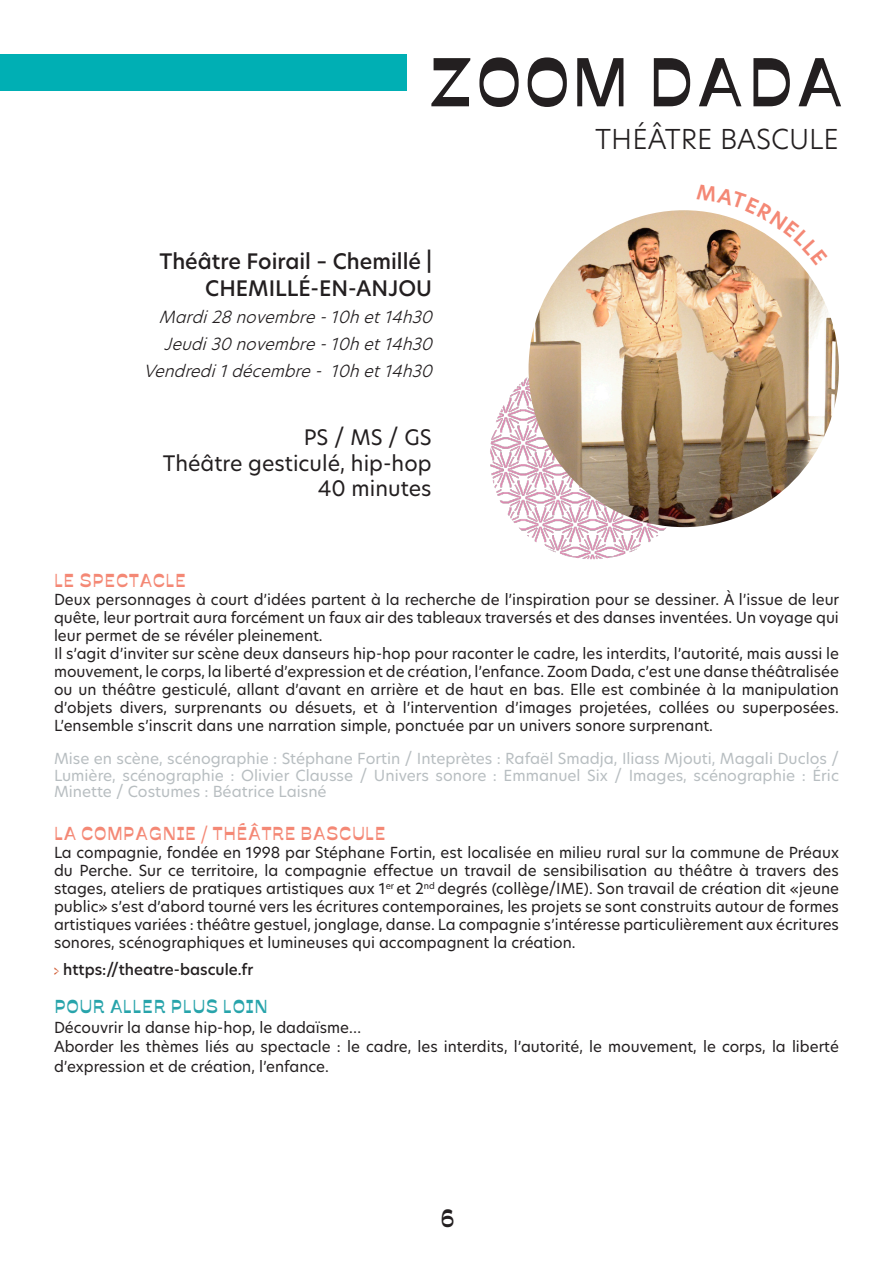
<style>
.page{position:relative;width:893px;height:1263px;background:#fff}
.page>*{position:absolute;margin:0;border:0;box-sizing:border-box;transform-origin:0 0}
.t1{font:66px "Savate";color:#231f20}
.t2{font:300 27px "Hero New";color:#231f20}
.t3{font:24px "Savate";color:#231f20}
.t4{font:21px "Hero New";color:#231f20}
.t5{font:500 21px "Hero New";color:#231f20}
.t6{font:18px "Savate";color:#f48875}
.t7{font:18px "Savate";color:#28a4ab}
.t8{font:italic 300 16.5px "Hero New";color:#231f20}
.t9{font:15px/18px "Hero New";color:#231f20;text-align:justify}
.t10{font:15px/16.5px "Hero New";color:#b8bec1;text-align:justify}
.t11{font:500 15px "New Hero";color:#231f20}
.s1{font-family:"Frastha";color:#d2613a}
</style>
<div class="page">
<img style="left:490px;top:358px;width:199px;height:202px">
<div style="left:0;top:54px;width:406px;height:37px;background:#00afb4"></div>
<img style="left:529px;top:210px;width:310px;height:317px">
<svg style="left:697px;top:210px;width:131px;height:55px"></svg>
<p class="t1" style="left:427px;top:33px;width:419px">ZOOM DADA</p>
<p class="t5" style="left:159px;top:247px;width:274px">Théâtre Foirail – Chemillé |</p>
<p class="t5" style="left:205px;top:274px;width:228px">CHEMILLÉ-EN-ANJOU</p>
<p class="t8" style="left:159px;top:306px;width:280px">Mardi28novembre-10het14h30</p>
<p class="t8" style="left:164px;top:333px;width:275px">Jeudi30 novembre-10het14h30</p>
<p class="t8" style="left:144px;top:360px;width:296px">Vendredi1décembre- 10het14h30</p>
<p class="t4" style="left:304px;top:423px;width:129px">PS / MS / GS</p>
<p class="t4" style="left:163px;top:449px;width:270px">Théâtre gesticulé, hip-hop</p>
<p class="t4" style="left:318px;top:474px;width:115px">40 minutes</p>
<p class="t2" style="left:595px;top:120px;width:245px">THÉÂTRE BASCULE</p>
<p class="t6" style="left:54px;top:567px;width:134px">LE SPECTACLE</p>
<p class="t9" style="left:54px;top:591px;width:787px">Deux personnages à court d’idées partent à la recherche de l’inspiration pour se dessiner. À l’issue de leur quête, leur portrait aura forcément un faux air des tableaux traversés et des danses inventées. Un voyage qui leur permet de se révéler pleinement.</p>
<p class="t9" style="left:54px;top:645px;width:786px">Il s’agit d’inviter sur scène deux danseurs hip-hop pour raconter le cadre, les interdits, l’autorité, mais aussi le mouvement, le corps, la liberté d’expression et de création, l’enfance. Zoom Dada, c’est une danse théâtralisée ou un théâtre gesticulé, allant d’avant en arrière et de haut en bas. Elle est combinée à la manipulation d’objets divers, surprenants ou désuets, et à l’intervention d’images projetées, collées ou superposées.<br>L’ensemble s’inscrit dans une narration simple, ponctuée par un univers sonore surprenant.</p>
<p class="t10" style="left:54px;top:750px;width:786px">Mise en scène, scénographie : Stéphane Fortin / Inteprètes : Rafaël Smadja, Iliass Mjouti, Magali Duclos / Lumière, scénographie : Olivier Clausse / Univers sonore : Emmanuel Six / Images, scénographie : Éric Minette / Costumes : Béatrice Laisné</p>
<p class="t6" style="left:54px;top:820px;width:334px">LA COMPAGNIE / THÉÂTRE BASCULE</p>
<p class="t9" style="left:54px;top:843px;width:786px">La compagnie, fondée en 1998 par Stéphane Fortin, est localisée en milieu rural sur la commune de Préaux du Perche. Sur ce territoire, la compagnie effectue un travail de sensibilisation au théâtre à travers des stages, ateliers de pratiques artistiques aux 1<sup>er</sup> et 2<sup>nd</sup> degrés (collège/IME). Son travail de création dit «jeune public» s’est d’abord tourné vers les écritures contemporaines, les projets se sont construits autour de formes artistiques variées : théâtre gestuel, jonglage, danse. La compagnie s’intéresse particulièrement aux écritures sonores, scénographiques et lumineuses qui accompagnent la création.</p>
<p class="t11" style="left:54px;top:959px;width:201px"><span class="s1">&gt;</span> https://theatre-bascule.fr</p>
<p class="t7" style="left:54px;top:993px;width:216px">POUR ALLER PLUS LOIN</p>
<p class="t9" style="left:54px;top:1018px;width:309px">Découvrir la danse hip-hop, le dadaïsme…</p>
<p class="t9" style="left:54px;top:1036px;width:786px;line-height:19.5px">Aborder les thèmes liés au spectacle : le cadre, les interdits, l’autorité, le mouvement, le corps, la liberté d’expression et de création, l’enfance.</p>
<p class="t3" style="left:440px;top:1200px;width:17px">6</p>
</div>
